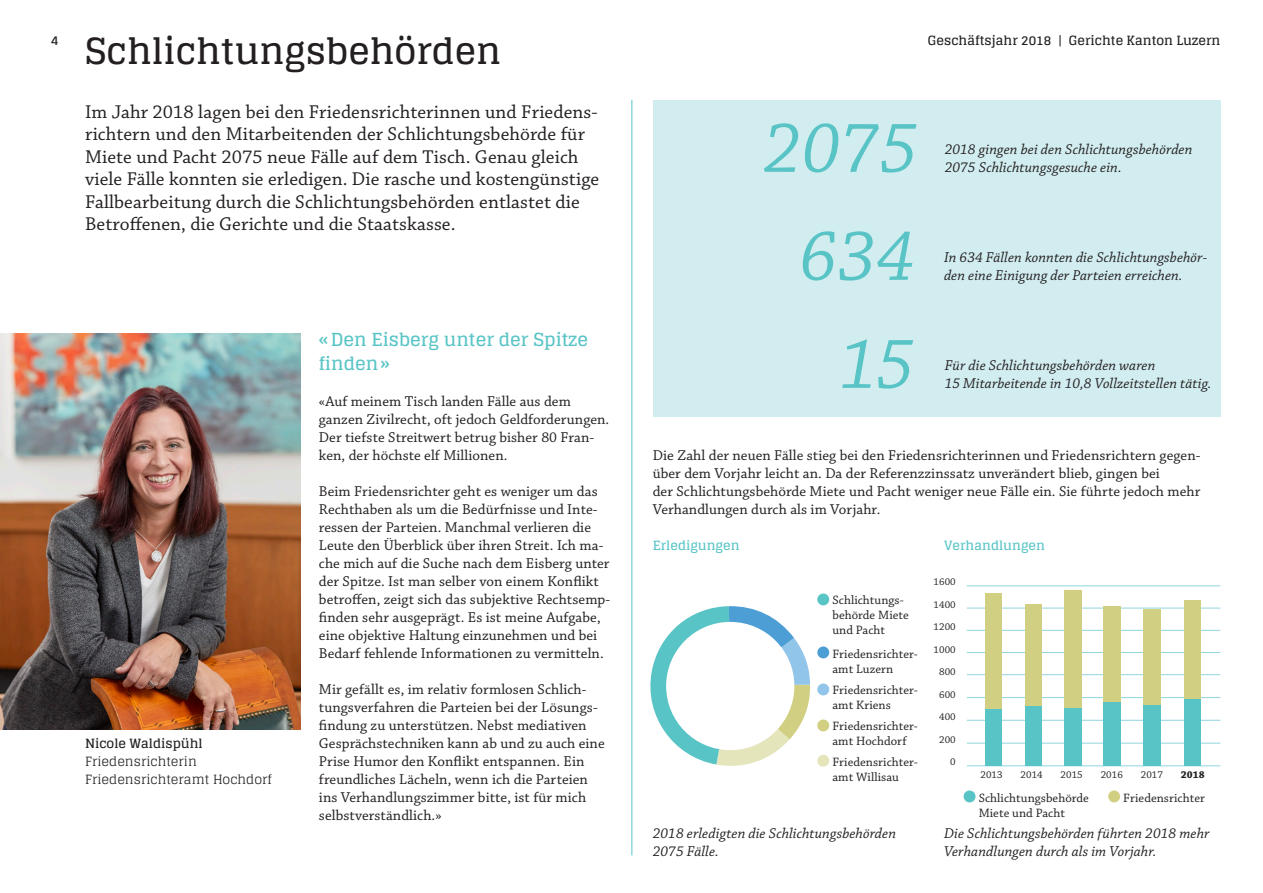
<style>
.page{position:relative;width:1263px;height:893px;background:#fff}
.page>*{position:absolute;margin:0;border:0;box-sizing:border-box;transform-origin:0 0}
.t1{font:italic 75px/108px "Chaparral Pro";color:#59c4c6;text-align:right}
.t2{font:700 36px "Glegoo";color:#231f20}
.t3{font:19.5px/22.5px "Chaparral Pro";letter-spacing:.005em;color:#231f20}
.t4{font:700 18px/24px "Glegoo";color:#59c4c6}
.t5{font:15px/18px "Chaparral Pro";letter-spacing:.005em;color:#231f20}
.t6{font:italic 15px/18px "Chaparral Pro";letter-spacing:.005em;color:#231f20}
.t7{font:12.75px/15px "Chaparral Pro";letter-spacing:.005em;color:#231f20}
.t8{font:700 12.75px "Glegoo";color:#231f20}
.t9{font:12.75px/18px "Glegoo";color:#231f20}
.t10{font:700 12.75px "Glegoo";color:#59c4c6}
.t11{font:10.5px/22.5px "Chaparral Pro";letter-spacing:.005em;color:#231f20;text-align:right}
.t12{font:700 10.5px "Chaparral Pro";color:#231f20}
.s1{font-weight:400}
</style>
<div class="page">
<img style="left:0;top:334px;width:300px;height:396px">
<svg style="left:650px;top:606px;width:160px;height:160px"></svg>
<div style="left:653px;top:100px;width:567px;height:317px;background:#d2edf0"></div>
<hr style="left:631px;top:100px;width:1px;height:755px;background:#59c4c6">
<div style="left:817px;top:646px;width:12px;height:12px;background:#4e9ed6;border-radius:50%"></div>
<div style="left:817px;top:683px;width:12px;height:12px;background:#92c5ea;border-radius:50%"></div>
<div style="left:817px;top:719px;width:12px;height:12px;background:#d1cf81;border-radius:50%"></div>
<div style="left:817px;top:593px;width:12px;height:12px;background:#59c4c6;border-radius:50%"></div>
<div style="left:817px;top:755px;width:12px;height:12px;background:#e5e5bc;border-radius:50%"></div>
<div style="left:666px;top:622px;width:128px;height:128px;background:#fff;border-radius:50%"></div>
<hr style="left:967px;top:585px;width:253px;height:1px;background:#92d6de">
<hr style="left:967px;top:608px;width:253px;height:1px;background:#92d6de">
<hr style="left:967px;top:630px;width:253px;height:1px;background:#92d6de">
<hr style="left:967px;top:652px;width:253px;height:1px;background:#92d6de">
<hr style="left:967px;top:674px;width:253px;height:1px;background:#92d6de">
<hr style="left:967px;top:697px;width:253px;height:1px;background:#92d6de">
<hr style="left:967px;top:720px;width:253px;height:1px;background:#92d6de">
<hr style="left:967px;top:743px;width:253px;height:1px;background:#92d6de">
<hr style="left:967px;top:765px;width:253px;height:1px;background:#92d6de">
<div style="left:963px;top:790px;width:12px;height:12px;background:#59c4c6;border-radius:50%"></div>
<div style="left:1108px;top:790px;width:12px;height:12px;background:#d1cf81;border-radius:50%"></div>
<div style="left:985px;top:708px;width:17px;height:58px;background:#59c4c6"></div>
<div style="left:985px;top:593px;width:17px;height:116px;background:#d1cf81"></div>
<div style="left:1026px;top:705px;width:16px;height:61px;background:#59c4c6"></div>
<div style="left:1026px;top:604px;width:16px;height:101px;background:#d1cf81"></div>
<div style="left:1065px;top:707px;width:17px;height:59px;background:#59c4c6"></div>
<div style="left:1065px;top:590px;width:17px;height:117px;background:#d1cf81"></div>
<div style="left:1103px;top:702px;width:18px;height:64px;background:#59c4c6"></div>
<div style="left:1103px;top:606px;width:18px;height:96px;background:#d1cf81"></div>
<div style="left:1144px;top:705px;width:17px;height:61px;background:#59c4c6"></div>
<div style="left:1144px;top:609px;width:17px;height:96px;background:#d1cf81"></div>
<div style="left:1184px;top:698px;width:17px;height:68px;background:#59c4c6"></div>
<div style="left:1184px;top:600px;width:17px;height:98px;background:#d1cf81"></div>
<p class="t8" style="left:51px;top:33px;width:9px">4</p>
<p class="t8" style="left:928px;top:33px;width:294px">Geschäftsjahr 2018 <span class="s1">|</span> Gerichte Kanton Luzern</p>
<h2 class="t2" style="left:85px;top:31px;width:418px">Schlichtungsbehörden</h2>
<p class="t3" style="left:85px;top:101px;width:516px">Im Jahr 2018 lagen bei den Friedensrichterinnen und Friedens&shy;richtern und den Mitarbeitenden der Schlichtungsbehörde für Miete und Pacht 2075 neue Fälle auf dem Tisch. Genau gleich viele Fälle konnten sie erledigen. Die rasche und kostengünstige Fallbearbeitung durch die Schlichtungsbehörden entlastet die Betroffenen, die Gerichte und die Staatskasse.</p>
<h1 class="t1" style="left:763px;top:97px;width:156px">2075<br>634<br>15</h1>
<p class="t6" style="left:945px;top:141px;width:249px">2018 gingen bei den Schlichtungsbehörden<br>2075 Schlichtungsgesuche ein.</p>
<p class="t6" style="left:944px;top:249px;width:265px">In 634 Fällen konnten die Schlichtungsbehör&shy;den eine Einigung der Parteien erreichen.</p>
<p class="t4" style="left:319px;top:328px;width:271px">«Den Eisberg unter der Spitze finden »</p>
<p class="t5" style="left:319px;top:393px;width:292px">«Auf meinem Tisch landen Fälle aus dem ganzen Zivilrecht, oft jedoch Geldforderungen.<br>Der tiefste Streitwert betrug bisher 80 Fran&shy;ken, der höchste elf Millionen.</p>
<p class="t5" style="left:319px;top:483px;width:293px">Beim Friedensrichter geht es weniger um das Rechthaben als um die Bedürfnisse und Inte&shy;ressen der Parteien. Manchmal verlieren die Leute den Überblick über ihren Streit. Ich ma&shy;che mich auf die Suche nach dem Eisberg unter der Spitze. Ist man selber von einem Konflikt betroffen, zeigt sich das subjektive Rechtsemp&shy;finden sehr ausgeprägt. Es ist meine Aufgabe, eine objektive Haltung einzunehmen und bei Bedarf fehlende Informationen zu vermitteln.</p>
<p class="t5" style="left:319px;top:681px;width:287px">Mir gefällt es, im relativ formlosen Schlich&shy;tungsverfahren die Parteien bei der Lösungs&shy;findung zu unterstützen. Nebst mediativen Gesprächstechniken kann ab und zu auch eine Prise Humor den Konflikt entspannen. Ein freundliches Lächeln, wenn ich die Parteien ins Verhandlungszimmer bitte, ist für mich selbstverständlich.»</p>
<p class="t6" style="left:945px;top:357px;width:268px">Für die Schlichtungsbehörden waren<br>15 Mitarbeitende in 10,8 Vollzeitstellen tätig.</p>
<p class="t5" style="left:653px;top:447px;width:549px">Die Zahl der neuen Fälle stieg bei den Friedensrichterinnen und Friedensrichtern gegen&shy;über dem Vorjahr leicht an. Da der Referenzzinssatz unverändert blieb, gingen bei<br>der Schlichtungsbehörde Miete und Pacht weniger neue Fälle ein. Sie führte jedoch mehr Verhandlungen durch als im Vorjahr.</p>
<p class="t10" style="left:653px;top:538px;width:88px">Erledigungen</p>
<p class="t10" style="left:944px;top:538px;width:102px">Verhandlungen</p>
<p class="t11" style="left:933px;top:571px;width:24px">1600<br>1400<br>1200<br>1000<br>800<br>600<br>400<br>200<br>0</p>
<p class="t7" style="left:832px;top:593px;width:78px">Schlichtungs&shy;behörde Miete und Pacht</p>
<p class="t7" style="left:832px;top:647px;width:87px">Friedensrichter&shy;amt Luzern</p>
<p class="t7" style="left:832px;top:683px;width:87px">Friedensrichter&shy;amt Kriens</p>
<p class="t7" style="left:832px;top:719px;width:87px">Friedensrichter&shy;amt Hochdorf</p>
<p class="t8" style="left:85px;top:736px;width:119px">Nicole Waldispühl</p>
<p class="t9" style="left:85px;top:752px;width:188px">Friedensrichterin<br>Friedensrichteramt Hochdorf</p>
<p class="t7" style="left:832px;top:755px;width:87px">Friedensrichter&shy;amt Willisau</p>
<p class="t11" style="left:980px;top:764px;width:24px">2013</p>
<p class="t11" style="left:1020px;top:764px;width:24px">2014</p>
<p class="t11" style="left:1061px;top:764px;width:24px">2015</p>
<p class="t11" style="left:1101px;top:764px;width:24px">2016</p>
<p class="t11" style="left:1141px;top:764px;width:24px">2017</p>
<p class="t12" style="left:1181px;top:769px;width:25px">2018</p>
<p class="t7" style="left:979px;top:791px;width:112px">Schlichtungsbehörde<br>Miete und Pacht</p>
<p class="t7" style="left:1123px;top:791px;width:83px">Friedensrichter</p>
<p class="t6" style="left:653px;top:825px;width:245px">2018 erledigten die Schlichtungsbehörden<br>2075 Fälle.</p>
<p class="t6" style="left:944px;top:825px;width:267px">Die Schlichtungsbehörden führten 2018 mehr<br>Verhandlungen durch als im Vorjahr.</p>
</div>
